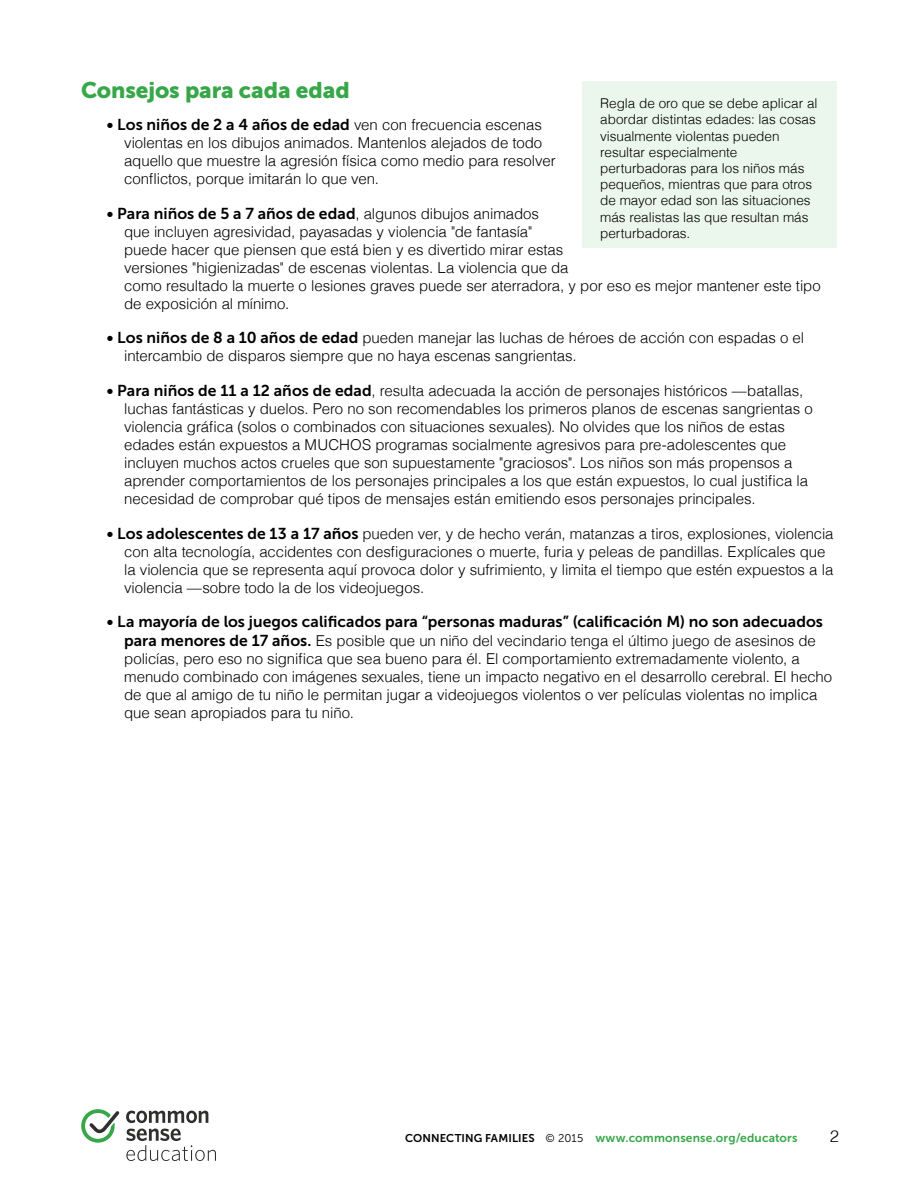
<style>
.page{position:relative;width:918px;height:1188px;background:#fff}
.page>*{position:absolute;margin:0;border:0;box-sizing:border-box;transform-origin:0 0}
.t1{font:22.5px "Museo Sans 900";letter-spacing:-.005em;color:#37a749}
.t2{font:300 16.5px "Helvetica";color:#000}
.t3{font:15.75px "Museo Sans 700";color:#000}
.t4{font:300 15px/18px "Helvetica";letter-spacing:-.005em;color:#000}
.t5{font:300 13.5px/16.2px "Helvetica";color:#000}
.t6{font:12px "Museo Sans 700";letter-spacing:.015em;color:#37a749}
.s1{font-family:"Helvetica";font-weight:300;font-size:15px}
.s2{font-family:"Museo Sans 700";font-weight:400;font-size:15.75px}
.s3{font-size:11.25px;color:#000}
.s4{font-family:"Museo Sans 300";font-size:11.25px;color:#000}
</style>
<div class="page">
<svg style="left:126px;top:1111px;width:82px;height:12px"></svg>
<svg style="left:81px;top:1109px;width:38px;height:34px"></svg>
<svg style="left:126px;top:1129px;width:90px;height:32px"></svg>
<div style="left:582px;top:82px;width:255px;height:166px;background:#ebf6ed"></div>
<p class="t1" style="left:81px;top:77px;width:270px">Consejos para cada edad</p>
<p class="t3" style="left:107px;top:116px;width:437px">• Los niños de 2 a 4 años de edad <span class="s1">ven con frecuencia escenas</span></p>
<p class="t4" style="left:124px;top:133px;width:433px">violentas en los dibujos animados. Mantenlos alejados de todo aquello que muestre la agresión física como medio para resolver conflictos, porque imitarán lo que ven.</p>
<p class="t3" style="left:107px;top:205px;width:434px">• Para niños de 5 a 7 años de edad<span class="s1">, algunos dibujos animados</span></p>
<p class="t4" style="left:124px;top:221px;width:698px">que incluyen agresividad, payasadas y violencia "de fantasía"<br>puede hacer que piensen que está bien y es divertido mirar estas<br>versiones "higienizadas" de escenas violentas. La violencia que da<br>como resultado la muerte o lesiones graves puede ser aterradora, y por eso es mejor mantener este tipo de exposición al mínimo.</p>
<p class="t4" style="left:124px;top:328px;width:682px;text-indent:-17px"><span class="s2">• Los niños de 8 a 10 años de edad</span> pueden manejar las luchas de héroes de acción con espadas o el intercambio de disparos siempre que no haya escenas sangrientas.</p>
<p class="t4" style="left:124px;top:381px;width:690px;text-indent:-17px"><span class="s2">• Para niños de 11 a 12 años de edad</span>, resulta adecuada la acción de personajes históricos —batallas, luchas fantásticas y duelos. Pero no son recomendables los primeros planos de escenas sangrientas o violencia gráfica (solos o combinados con situaciones sexuales). No olvides que los niños de estas edades están expuestos a MUCHOS programas socialmente agresivos para pre-adolescentes que incluyen muchos actos crueles que son supuestamente "graciosos". Los niños son más propensos a aprender comportamientos de los personajes principales a los que están expuestos, lo cual justifica la necesidad de comprobar qué tipos de mensajes están emitiendo esos personajes principales.</p>
<p class="t4" style="left:124px;top:523px;width:711px;text-indent:-17px"><span class="s2">• Los adolescentes de 13 a 17 años</span> pueden ver, y de hecho verán, matanzas a tiros, explosiones, violencia con alta tecnología, accidentes con desfiguraciones o muerte, furia y peleas de pandillas. Explícales que la violencia que se representa aquí provoca dolor y sufrimiento, y limita el tiempo que estén expuestos a la violencia —sobre todo la de los videojuegos.</p>
<p class="t3" style="left:107px;top:613px;width:718px">• La mayoría de los juegos calificados para “personas maduras” (calificación M) no son adecuados</p>
<p class="t4" style="left:124px;top:631px;width:710px"><span class="s2">para menores de 17 años.</span> Es posible que un niño del vecindario tenga el último juego de asesinos de policías, pero eso no significa que sea bueno para él. El comportamiento extremadamente violento, a menudo combinado con imágenes sexuales, tiene un impacto negativo en el desarrollo cerebral. El hecho de que al amigo de tu niño le permitan jugar a videojuegos violentos o ver películas violentas no implica que sean apropiados para tu niño.</p>
<p class="t5" style="left:600px;top:94px;width:219px">Regla de oro que se debe aplicar al abordar distintas edades: las cosas visualmente violentas pueden resultar especialmente perturbadoras para los niños más pequeños, mientras que para otros de mayor edad son las situaciones más realistas las que resultan más perturbadoras.</p>
<p class="t6" style="left:405px;top:1131px;width:394px"><span class="s3">CONNECTING FAMILIES</span> <span class="s4">© 2015</span> www.commonsense.org/educators</p>
<p class="t2" style="left:830px;top:1122px;width:11px">2</p>
</div>
